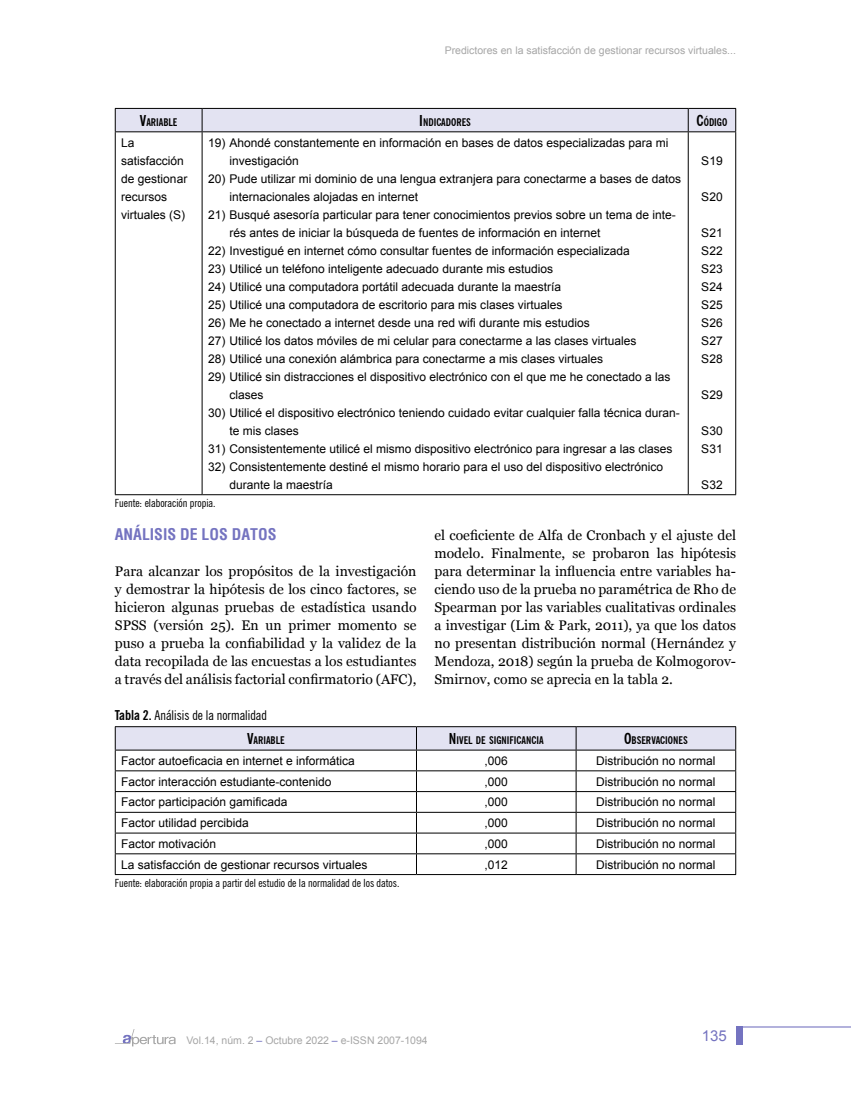
<style>
.page{position:relative;width:851px;height:1106px;background:#fff}
.page>*{position:absolute;margin:0;border:0;box-sizing:border-box;transform-origin:0 0}
.t1{font:700 condensed 15.75px "Helvetica";color:#7473c0}
.t2{font:15px "Arial";color:#7473c0}
.t3{font:13.8px/18px "Georgia";color:#000;text-align:justify}
.t4{font:condensed 13.5px "News Gothic BT";color:#000}
.t5{font:12px/18px "Arial";color:#000}
.t6{font:condensed 11.25px "News Gothic BT";color:#000}
.t7{font:10.5px "Arial";color:#a6a6a6}
.t8{font:700 condensed 10.5px "News Gothic BT";color:#000}
.s1{font-size:15px}
.s2{font-weight:700}
.s3{color:#7473c0}
</style>
<div class="page">
<svg style="left:115px;top:1029px;width:60px;height:17px"></svg>
<hr style="left:738px;top:1026px;width:112px;height:1px;background:#7473c0">
<div style="left:736px;top:1026px;width:6px;height:18px;background:#7473c0"></div>
<div style="left:115px;top:108px;width:621px;height:23px;background:#e3e3f2"></div>
<hr style="left:115px;top:131px;width:87px;height:1px;background:#000">
<hr style="left:202px;top:131px;width:486px;height:1px;background:#000">
<hr style="left:688px;top:131px;width:48px;height:1px;background:#000">
<hr style="left:115px;top:132px;width:1px;height:362px;background:#000">
<hr style="left:202px;top:132px;width:1px;height:362px;background:#000">
<hr style="left:687px;top:132px;width:1px;height:362px;background:#000">
<hr style="left:735px;top:132px;width:1px;height:362px;background:#000">
<hr style="left:115px;top:494px;width:87px;height:1px;background:#000">
<hr style="left:202px;top:494px;width:486px;height:1px;background:#000">
<hr style="left:688px;top:494px;width:48px;height:1px;background:#000">
<svg style="left:115px;top:726px;width:621px;height:148px"></svg>
<hr style="left:115px;top:874px;width:301px;height:1px;background:#000">
<hr style="left:416px;top:874px;width:160px;height:1px;background:#000">
<hr style="left:576px;top:874px;width:160px;height:1px;background:#000">
<p class="t7" style="left:444px;top:43px;width:293px">Predictores en la satisfacción de gestionar recursos virtuales...</p>
<p class="t8" style="left:140px;top:116px;width:39px"><span class="s1">V</span>ARIABLE</p>
<p class="t8" style="left:419px;top:116px;width:53px"><span class="s1">I</span> NDICADORES</p>
<p class="t8" style="left:696px;top:116px;width:32px"><span class="s1">C</span>ÓDIGO</p>
<p class="t5" style="left:121px;top:133px;width:68px">La satisfacción de gestionar recursos virtuales (S)</p>
<p class="t5" style="left:229px;top:133px;width:440px;text-indent:-21px">19) Ahondé constantemente en información en bases de datos especializadas para mi investigación</p>
<p class="t5" style="left:701px;top:151px;width:23px">S19</p>
<p class="t5" style="left:701px;top:187px;width:23px">S20</p>
<p class="t5" style="left:701px;top:223px;width:23px;text-align:justify">S21<br>S22<br>S23<br>S24<br>S25<br>S26<br>S27<br>S28</p>
<p class="t5" style="left:701px;top:385px;width:23px">S29</p>
<p class="t5" style="left:701px;top:421px;width:23px">S30<br>S31</p>
<p class="t5" style="left:701px;top:475px;width:23px">S32</p>
<p class="t5" style="left:229px;top:169px;width:453px;text-indent:-21px">20) Pude utilizar mi dominio de una lengua extranjera para conectarme a bases de datos internacionales alojadas en internet</p>
<p class="t5" style="left:229px;top:205px;width:448px;text-indent:-21px">21) Busqué asesoría particular para tener conocimientos previos sobre un tema de inte&shy;rés antes de iniciar la búsqueda de fuentes de información en internet</p>
<p class="t5" style="left:208px;top:241px;width:423px">22) Investigué en internet cómo consultar fuentes de información especializada</p>
<p class="t5" style="left:208px;top:259px;width:346px">23) Utilicé un teléfono inteligente adecuado durante mis estudios</p>
<p class="t5" style="left:208px;top:277px;width:354px">24) Utilicé una computadora portátil adecuada durante la maestría</p>
<p class="t5" style="left:208px;top:295px;width:356px">25) Utilicé una computadora de escritorio para mis clases virtuales</p>
<p class="t5" style="left:208px;top:313px;width:383px">26) Me he conectado a internet desde una red wifi durante mis estudios</p>
<p class="t5" style="left:208px;top:331px;width:430px">27) Utilicé los datos móviles de mi celular para conectarme a las clases virtuales</p>
<p class="t5" style="left:208px;top:349px;width:396px">28) Utilicé una conexión alámbrica para conectarme a mis clases virtuales</p>
<p class="t5" style="left:229px;top:367px;width:442px;text-indent:-21px">29) Utilicé sin distracciones el dispositivo electrónico con el que me he conectado a las clases</p>
<p class="t5" style="left:229px;top:403px;width:452px;text-indent:-21px">30) Utilicé el dispositivo electrónico teniendo cuidado evitar cualquier falla técnica duran&shy;te mis clases</p>
<p class="t5" style="left:208px;top:439px;width:466px">31) Consistentemente utilicé el mismo dispositivo electrónico para ingresar a las clases</p>
<p class="t5" style="left:229px;top:457px;width:435px;text-indent:-21px">32) Consistentemente destiné el mismo horario para el uso del dispositivo electrónico durante la maestría</p>
<p class="t6" style="left:115px;top:496px;width:102px">Fuente: elaboración propia.</p>
<h1 class="t1" style="left:115px;top:524px;width:163px">ANÁLISIS DE LOS DATOS</h1>
<p class="t3" style="left:115px;top:562px;width:303px">Para alcanzar los propósitos de la investigación y demostrar la hipótesis de los cinco factores, se hicieron algunas pruebas de estadística usando SPSS (versión 25). En un primer momento se puso a prueba la confiabilidad y la validez de la data recopilada de las encuestas a los estudiantes a través del análisis factorial confirmatorio (AFC),</p>
<p class="t3" style="left:434px;top:526px;width:303px">el coeficiente de Alfa de Cronbach y el ajuste del modelo. Finalmente, se probaron las hipótesis para determinar la influencia entre variables ha&shy;ciendo uso de la prueba no paramétrica de Rho de Spearman por las variables cualitativas ordinales a investigar (Lim &amp; Park, 2011), ya que los datos no presentan distribución normal (Hernández y Mendoza, 2018) según la prueba de Kolmogorov-Smirnov, como se aprecia en la tabla 2.</p>
<p class="t4" style="left:115px;top:707px;width:154px"><span class="s2">Tabla 2.</span> Análisis de la normalidad</p>
<p class="t8" style="left:247px;top:734px;width:39px"><span class="s1">V</span>ARIABLE</p>
<p class="t8" style="left:449px;top:734px;width:96px"><span class="s1">N</span> IVEL DE SIGNIFICANCIA</p>
<p class="t8" style="left:624px;top:734px;width:65px"><span class="s1">O</span>BSERVACIONES</p>
<p class="t5" style="left:121px;top:751px;width:235px">Factor autoeficacia en internet e informática</p>
<p class="t5" style="left:484px;top:751px;width:25px">,006</p>
<p class="t5" style="left:596px;top:751px;width:121px">Distribución no normal</p>
<p class="t5" style="left:121px;top:772px;width:212px">Factor interacción estudiante-contenido</p>
<p class="t5" style="left:484px;top:772px;width:25px">,000</p>
<p class="t5" style="left:596px;top:772px;width:121px">Distribución no normal</p>
<p class="t5" style="left:121px;top:793px;width:168px">Factor participación gamificada</p>
<p class="t5" style="left:484px;top:793px;width:25px">,000</p>
<p class="t5" style="left:596px;top:793px;width:121px">Distribución no normal</p>
<p class="t5" style="left:121px;top:814px;width:129px">Factor utilidad percibida</p>
<p class="t5" style="left:484px;top:814px;width:25px">,000</p>
<p class="t5" style="left:596px;top:814px;width:121px">Distribución no normal</p>
<p class="t5" style="left:121px;top:834px;width:96px">Factor motivación</p>
<p class="t5" style="left:484px;top:834px;width:25px">,000</p>
<p class="t5" style="left:596px;top:834px;width:121px">Distribución no normal</p>
<p class="t5" style="left:121px;top:855px;width:248px">La satisfacción de gestionar recursos virtuales</p>
<p class="t5" style="left:484px;top:855px;width:25px">,012</p>
<p class="t5" style="left:596px;top:855px;width:121px">Distribución no normal</p>
<p class="t6" style="left:115px;top:876px;width:286px">Fuente: elaboración propia a partir del estudio de la normalidad de los datos.</p>
<p class="t7" style="left:186px;top:1033px;width:243px">Vol.14, núm. 2 <span class="s3">–</span> Octubre 2022 <span class="s3">–</span> e-ISSN 2007-1094</p>
<p class="t2" style="left:701px;top:1026px;width:27px">135</p>
</div>
